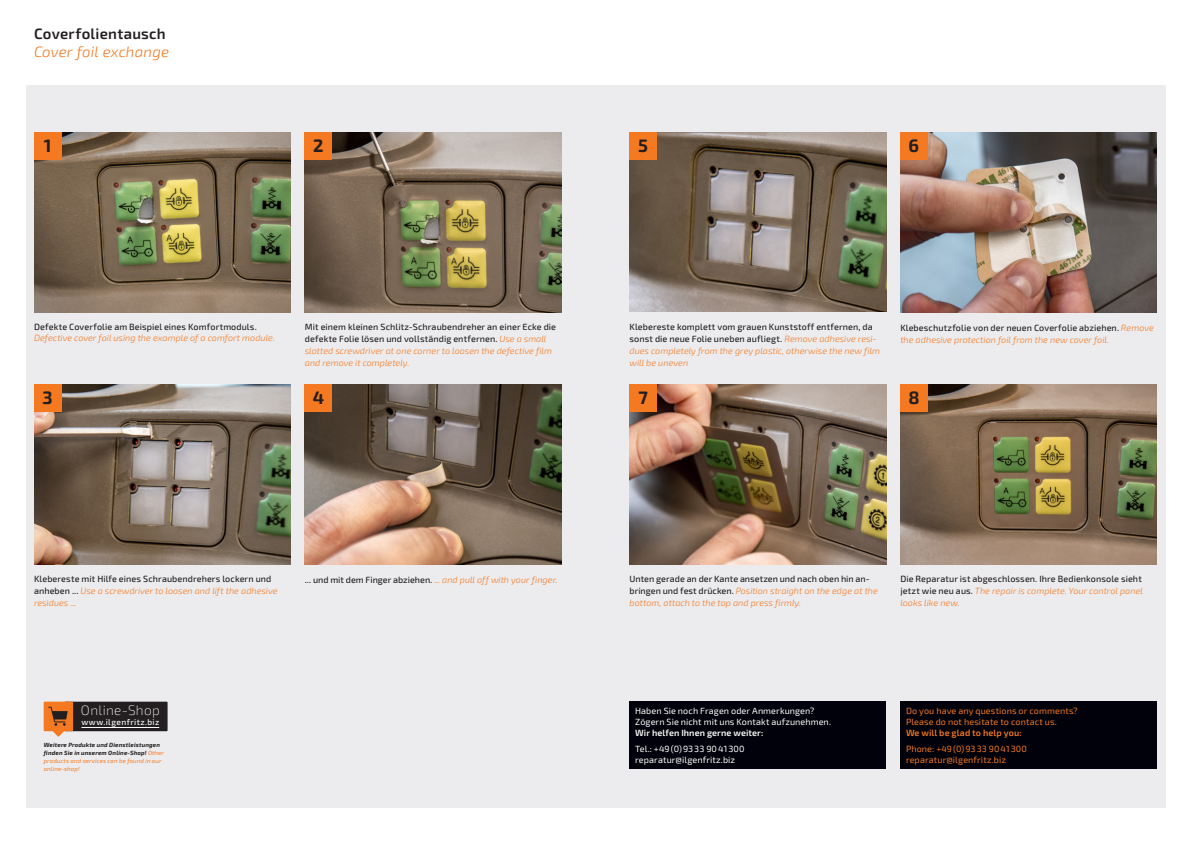
<style>
.page{position:relative;width:1191px;height:842px;background:#fff}
.page>*{position:absolute;margin:0;border:0;box-sizing:border-box;transform-origin:0 0}
.t1{font:700 18px "Exo 2";color:#231f20}
.t2{font:600 15px "Exo 2";letter-spacing:.015em;color:#231f20}
.t3{font:italic 300 15px "Exo 2";letter-spacing:.01em;color:#f47921}
.t4{font:200 13.6px "Exo 2";letter-spacing:.025em;color:#fff}
.t5{font:500 9px/12px "Exo 2";letter-spacing:.01em;color:#231f20}
.t6{font:italic 300 9px/12px "Exo 2";letter-spacing:.005em;color:#f47921}
.t7{font:9px/11px "Exo 2";letter-spacing:.01em;color:#fff}
.t8{font:9px/11px "Exo 2";letter-spacing:.01em;color:#f47921}
.t9{font:600 9px "Exo 2";letter-spacing:.01em;color:#fff}
.t10{font:600 9px "Exo 2";letter-spacing:.01em;color:#f47921}
.t11{font:500 8.4px "Exo 2";letter-spacing:.05em;color:#fff}
.t12{font:italic 700 6px/8px "Exo 2";letter-spacing:.03em;color:#231f20}
.s1{font-weight:300;font-style:italic;color:#f47921}
.s2{font-weight:500;font-style:normal;color:#231f20}
.s3{font-weight:400;color:#f47921}
</style>
<div class="page">
<div style="left:26px;top:85px;width:1139px;height:723px;background:#ececee"></div>
<img style="left:34px;top:132px;width:257px;height:180px">
<img style="left:305px;top:132px;width:256px;height:180px">
<img style="left:629px;top:132px;width:257px;height:180px">
<img style="left:305px;top:384px;width:256px;height:180px">
<img style="left:629px;top:384px;width:257px;height:180px">
<img style="left:900px;top:132px;width:257px;height:180px">
<img style="left:900px;top:384px;width:257px;height:180px">
<img style="left:34px;top:384px;width:257px;height:180px">
<div style="left:34px;top:132px;width:27px;height:27px;background:#f47921"></div>
<div style="left:305px;top:132px;width:27px;height:27px;background:#f47921"></div>
<div style="left:34px;top:384px;width:27px;height:27px;background:#f47921"></div>
<div style="left:629px;top:132px;width:28px;height:27px;background:#f47921"></div>
<div style="left:629px;top:384px;width:28px;height:27px;background:#f47921"></div>
<div style="left:900px;top:132px;width:27px;height:27px;background:#f47921"></div>
<div style="left:900px;top:384px;width:27px;height:27px;background:#f47921"></div>
<div style="left:305px;top:384px;width:27px;height:27px;background:#f47921"></div>
<div style="left:900px;top:702px;width:257px;height:67px;background:#00010a"></div>
<div style="left:629px;top:702px;width:257px;height:67px;background:#00010a"></div>
<svg style="left:44px;top:702px;width:124px;height:35px;background:#674f41"></svg>
<hr style="left:81px;top:727px;width:78px;height:1px;background:#fff">
<h2 class="t2" style="left:34px;top:25px;width:133px">Coverfolientausch</h2>
<h2 class="t3" style="left:34px;top:43px;width:137px">Cover foil exchange</h2>
<h1 class="t1" style="left:44px;top:135px;width:9px">1</h1>
<h1 class="t1" style="left:313px;top:135px;width:12px">2</h1>
<h1 class="t1" style="left:638px;top:135px;width:11px">5</h1>
<h1 class="t1" style="left:908px;top:135px;width:12px">6</h1>
<p class="t5" style="left:34px;top:321px;width:224px">Defekte Coverfolie am Beispiel eines Komfortmoduls.</p>
<p class="t6" style="left:34px;top:332px;width:242px">Defective cover foil using the example of a comfort module.</p>
<p class="t5" style="left:305px;top:321px;width:253px">Mit einem kleinen Schlitz-Schraubendreher an einer Ecke die defekte Folie lösen und vollständig entfernen. <span class="s1">Use a small slotted screwdriver at one corner to loosen the defective film and remove it completely.</span></p>
<p class="t6" style="left:629px;top:321px;width:252px"><span class="s2">Klebereste komplett vom grauen Kunststoff entfernen, da sonst die neue Folie uneben aufliegt.</span> Remove adhesive resi&shy;dues completely from the grey plastic, otherwise the new film will be uneven</p>
<p class="t6" style="left:900px;top:322px;width:255px"><span class="s2">Klebeschutzfolie von der neuen Coverfolie abziehen.</span> Remove the adhesive protection foil from the new cover foil.</p>
<h1 class="t1" style="left:43px;top:387px;width:12px">3</h1>
<h1 class="t1" style="left:313px;top:387px;width:13px">4</h1>
<h1 class="t1" style="left:908px;top:387px;width:13px">8</h1>
<h1 class="t1" style="left:638px;top:387px;width:11px">7</h1>
<p class="t5" style="left:34px;top:573px;width:245px">Klebereste mit Hilfe eines Schraubendrehers lockern und anheben ... <span class="s1">Use a screwdriver to loosen and lift the adhesive residues ...</span></p>
<p class="t6" style="left:305px;top:574px;width:254px"><span class="s2">... und mit dem Finger abziehen.</span> ... and pull off with your finger.</p>
<h3 class="t4" style="left:81px;top:702px;width:80px">Online-Shop</h3>
<p class="t11" style="left:81px;top:717px;width:79px">www.ilgenfritz.biz</p>
<p class="t12" style="left:44px;top:741px;width:122px">Weitere Produkte und Dienstleistungen finden Sie in unserem Online-Shop! <span class="s3">Other products and services can be found in our online-shop!</span></p>
<p class="t5" style="left:629px;top:573px;width:250px">Unten gerade an der Kante ansetzen und nach oben hin an&shy;bringen und fest drücken. <span class="s1">Position straight on the edge at the bottom, attach to the top and press firmly.</span></p>
<p class="t5" style="left:900px;top:573px;width:244px">Die Reparatur ist abgeschlossen. Ihre Bedienkonsole sieht jetzt wie neu aus. <span class="s1">The repair is complete. Your control panel looks like new.</span></p>
<p class="t7" style="left:635px;top:705px;width:197px">Haben Sie noch Fragen oder Anmerkungen?<br>Zögern Sie nicht mit uns Kontakt aufzunehmen.</p>
<p class="t9" style="left:635px;top:727px;width:130px">Wir helfen Ihnen gerne weiter:</p>
<p class="t7" style="left:635px;top:744px;width:111px">Tel.: +49(0)9333 9041300 reparatur@ilgenfritz.biz</p>
<p class="t8" style="left:906px;top:705px;width:173px">Do you have any questions or comments?<br>Please do not hesitate to contact us.</p>
<p class="t10" style="left:906px;top:727px;width:117px">We will be glad to help you:</p>
<p class="t8" style="left:906px;top:744px;width:122px">Phone: +49(0)9333 9041300 reparatur@ilgenfritz.biz</p>
</div>
